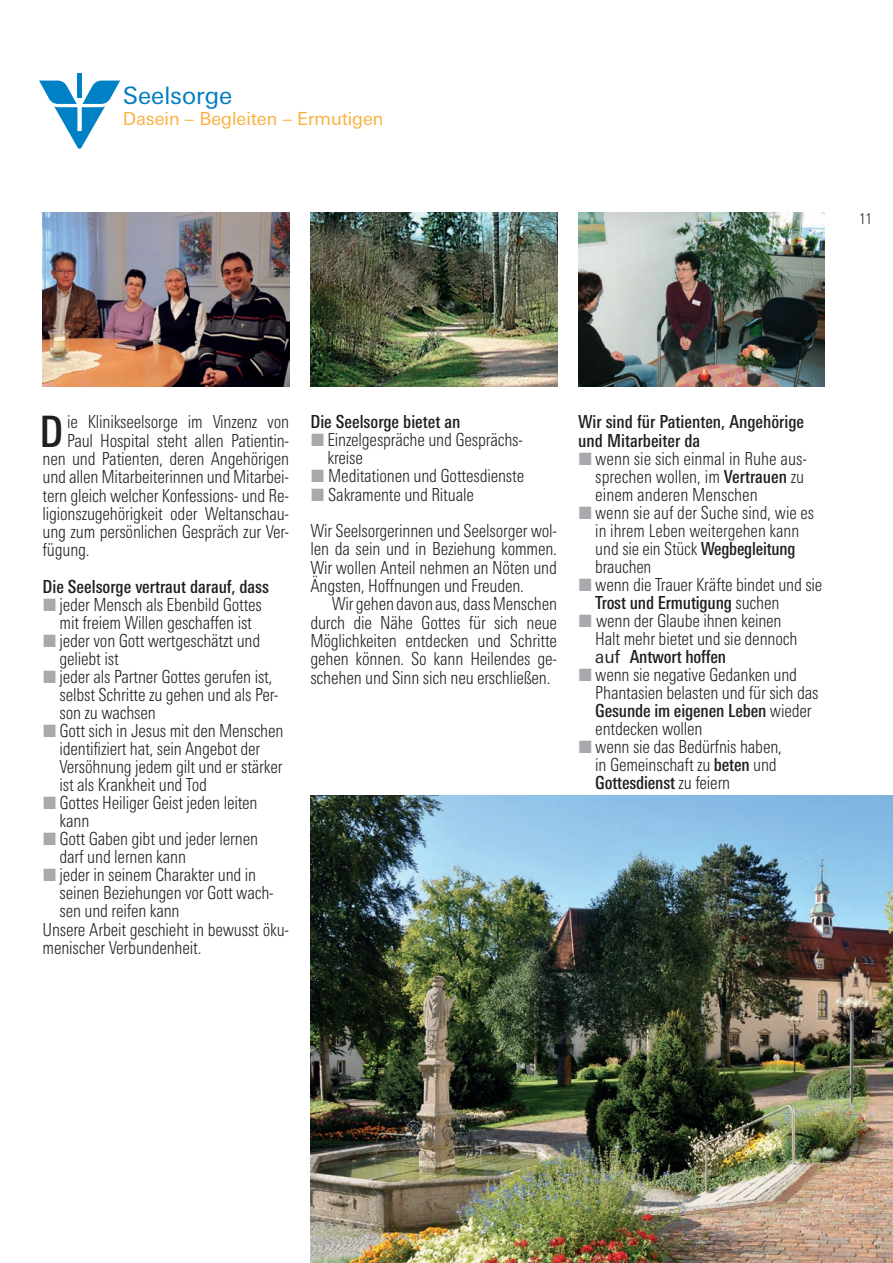
<style>
.page{position:relative;width:893px;height:1263px;background:#fff}
.page>*{position:absolute;margin:0;border:0;box-sizing:border-box;transform-origin:0 0}
.Initiale{font:500 condensed 43.35px "LT Univers";color:#231f20;scale:.96 1}
.Headline_Blau{font:24px "LT Univers Basic";color:#007cc2}
.erster_Absatz{font:300 condensed 18px/18px "LT Univers";letter-spacing:-.01em;color:#231f20;scale:.96 1}
.Initiale-2{font:300 condensed 18px "LT Univers";letter-spacing:-.01em;color:#231f20;scale:.96 1}
.Fließtext{font:300 condensed 18px/18.3px "LT Univers";letter-spacing:-.01em;color:#231f20;text-align:justify;scale:.96 1}
.Subheadline_schwarz{font:500 condensed 18px "LT Univers";color:#231f20;scale:.96 1}
.erster_Absatz-2{font:300 condensed 18px/18px "LT Univers";letter-spacing:-.01em;color:#231f20;scale:.94 1}
.erster_Absatz-3{font:500 condensed 18px "LT Univers";letter-spacing:-.01em;color:#231f20;scale:.96 1}
.Subheadline_gelb{font:18px "LT Univers Basic";color:#fbb03f}
.Fließtext-2{font:300 condensed 15px "LT Univers";color:#231f20;scale:.96 1}
.s1{font-family:"European Pi Three";font-weight:400;font-stretch:normal;color:#a8a9ad}
.s2{font-weight:500}
.s3{font-family:"LT Univers Basic";font-weight:400;font-stretch:normal}
.s4{font-weight:300}
</style>
<div class="page">
<div style="left:77px;top:73px;width:5px;height:25px;background:#0080c5"></div>
<svg style="left:39px;top:81px;width:81px;height:68px"></svg>
<img style="left:43px;top:213px;width:246px;height:174px">
<img style="left:310px;top:213px;width:247px;height:174px">
<img style="left:578px;top:213px;width:247px;height:174px">
<img style="left:310px;top:795px;width:583px;height:468px">
<p class="Headline_Blau" style="left:123px;top:81px;width:111px">Seelsorge</p>
<p class="Subheadline_gelb" style="left:123px;top:109px;width:262px">Dasein – Begleiten – Ermutigen</p>
<p class="Fließtext-2" style="left:859px;top:210px;width:14px">11</p>
<p class="Initiale" style="left:39px;top:406px;width:26px">D</p>
<p class="Initiale-2" style="left:67px;top:412px;width:233px">ie Klinikseelsorge im Vinzenz von</p>
<p class="Initiale-2" style="left:67px;top:430px;width:233px">Paul Hospital steht allen Patientin-</p>
<p class="Initiale-2" style="left:43px;top:448px;width:258px">nen und Patienten, deren Angehörigen</p>
<p class="Initiale-2" style="left:43px;top:467px;width:258px">und allen Mitarbeiterinnen und Mitarbei-</p>
<p class="Initiale-2" style="left:43px;top:485px;width:258px">tern gleich welcher Konfessions- und Re-</p>
<p class="Initiale-2" style="left:43px;top:503px;width:258px">ligionszugehörigkeit oder Weltanschau-</p>
<p class="Initiale-2" style="left:43px;top:521px;width:258px">ung zum persönlichen Gespräch zur Ver-</p>
<p class="Initiale-2" style="left:43px;top:540px;width:51px">fügung.</p>
<p class="Subheadline_schwarz" style="left:43px;top:576px;width:238px">Die Seelsorge vertraut darauf, dass</p>
<p class="erster_Absatz" style="left:43px;top:596px;width:230px;text-align:center"><span class="s1">L</span> jeder Mensch als Ebenbild Gottes mit freiem Willen geschaffen ist</p>
<p class="erster_Absatz" style="left:60px;top:632px;width:211px;text-indent:-17px"><span class="s1">L</span> jeder von Gott wertgeschätzt und geliebt ist</p>
<p class="erster_Absatz" style="left:60px;top:668px;width:230px;text-indent:-17px"><span class="s1">L</span> jeder als Partner Gottes gerufen ist, selbst Schritte zu gehen und als Per&shy;son zu wachsen</p>
<p class="erster_Absatz" style="left:60px;top:722px;width:235px;text-indent:-17px"><span class="s1">L</span> Gott sich in Jesus mit den Menschen identifiziert hat, sein Angebot der Versöhnung jedem gilt und er stärker ist als Krankheit und Tod</p>
<p class="erster_Absatz" style="left:60px;top:794px;width:208px;text-indent:-17px"><span class="s1">L</span> Gottes Heiliger Geist jeden leiten kann</p>
<p class="erster_Absatz" style="left:60px;top:830px;width:208px;text-indent:-17px"><span class="s1">L</span> Gott Gaben gibt und jeder lernen darf und lernen kann</p>
<p class="erster_Absatz" style="left:60px;top:865px;width:225px;text-indent:-17px"><span class="s1">L</span> jeder in seinem Charakter und in seinen Beziehungen vor Gott wach&shy;sen und reifen kann</p>
<p class="erster_Absatz" style="left:43px;top:920px;width:258px">Unsere Arbeit geschieht in bewusst öku&shy;menischer Verbundenheit.</p>
<p class="Subheadline_schwarz" style="left:310px;top:411px;width:158px">Die Seelsorge bietet an</p>
<p class="erster_Absatz" style="left:310px;top:431px;width:223px"><span class="s1">L</span> Einzelgespräche und Gesprächs-</p>
<p class="erster_Absatz" style="left:327px;top:449px;width:39px">kreise</p>
<p class="erster_Absatz" style="left:310px;top:467px;width:224px"><span class="s1">L</span> Meditationen und Gottesdienste</p>
<p class="erster_Absatz" style="left:310px;top:485px;width:172px"><span class="s1">L</span> Sakramente und Rituale</p>
<p class="erster_Absatz" style="left:310px;top:522px;width:258px;text-align:justify">Wir Seelsorgerinnen und Seelsorger wol&shy;len da sein und in Beziehung kommen.<br>Wir wollen Anteil nehmen an Nöten und Ängsten, Hoffnungen und Freuden.</p>
<p class="Fließtext" style="left:310px;top:595px;width:258px;text-indent:21px">Wir gehen davon aus, dass Menschen durch die Nähe Gottes für sich neue Möglichkeiten entdecken und Schritte gehen können. So kann Heilendes ge&shy;schehen und Sinn sich neu erschließen.</p>
<p class="Subheadline_schwarz" style="left:578px;top:411px;width:237px">Wir sind für Patienten, Angehörige</p>
<p class="Subheadline_schwarz" style="left:578px;top:430px;width:128px">und Mitarbeiter da</p>
<p class="erster_Absatz" style="left:578px;top:449px;width:240px;text-align:right"><span class="s1">L</span> wenn sie sich einmal in Ruhe aus&shy;sprechen wollen, im <span class="s2">Vertrauen</span> zu</p>
<p class="erster_Absatz" style="left:595px;top:485px;width:171px">einem anderen Menschen</p>
<p class="erster_Absatz-2" style="left:595px;top:503px;width:234px;text-indent:-17px"><span class="s1">L</span> wenn sie auf der Suche sind, wie es in ihrem Leben weitergehen kann und sie ein Stück <span class="s2">Wegbegleitung </span>brauchen</p>
<p class="erster_Absatz" style="left:595px;top:575px;width:238px;text-indent:-17px"><span class="s1">L</span> wenn die Trauer Kräfte bindet und sie<br><span class="s2">Trost und Ermutigung</span> suchen</p>
<p class="erster_Absatz" style="left:578px;top:611px;width:213px"><span class="s1">L</span> wenn der Glaube ihnen keinen</p>
<p class="erster_Absatz" style="left:595px;top:629px;width:212px">Halt mehr bietet und sie dennoch</p>
<p class="erster_Absatz-3" style="left:595px;top:646px;width:138px"><span class="s3">auf</span> Antwort hoffen</p>
<p class="erster_Absatz" style="left:595px;top:665px;width:234px;text-indent:-17px"><span class="s1">L</span> wenn sie negative Gedanken und<br>Phantasien belasten und für sich das<br><span class="s2">Gesunde im eigenen Leben</span> wieder entdecken wollen</p>
<p class="erster_Absatz" style="left:578px;top:737px;width:214px"><span class="s1">L</span> wenn sie das Bedürfnis haben,</p>
<p class="erster_Absatz" style="left:595px;top:755px;width:191px">in Gemeinschaft zu <span class="s2">beten</span> und</p>
<p class="erster_Absatz-3" style="left:595px;top:772px;width:142px">Gottesdienst <span class="s4">zu feiern</span></p>
</div>
